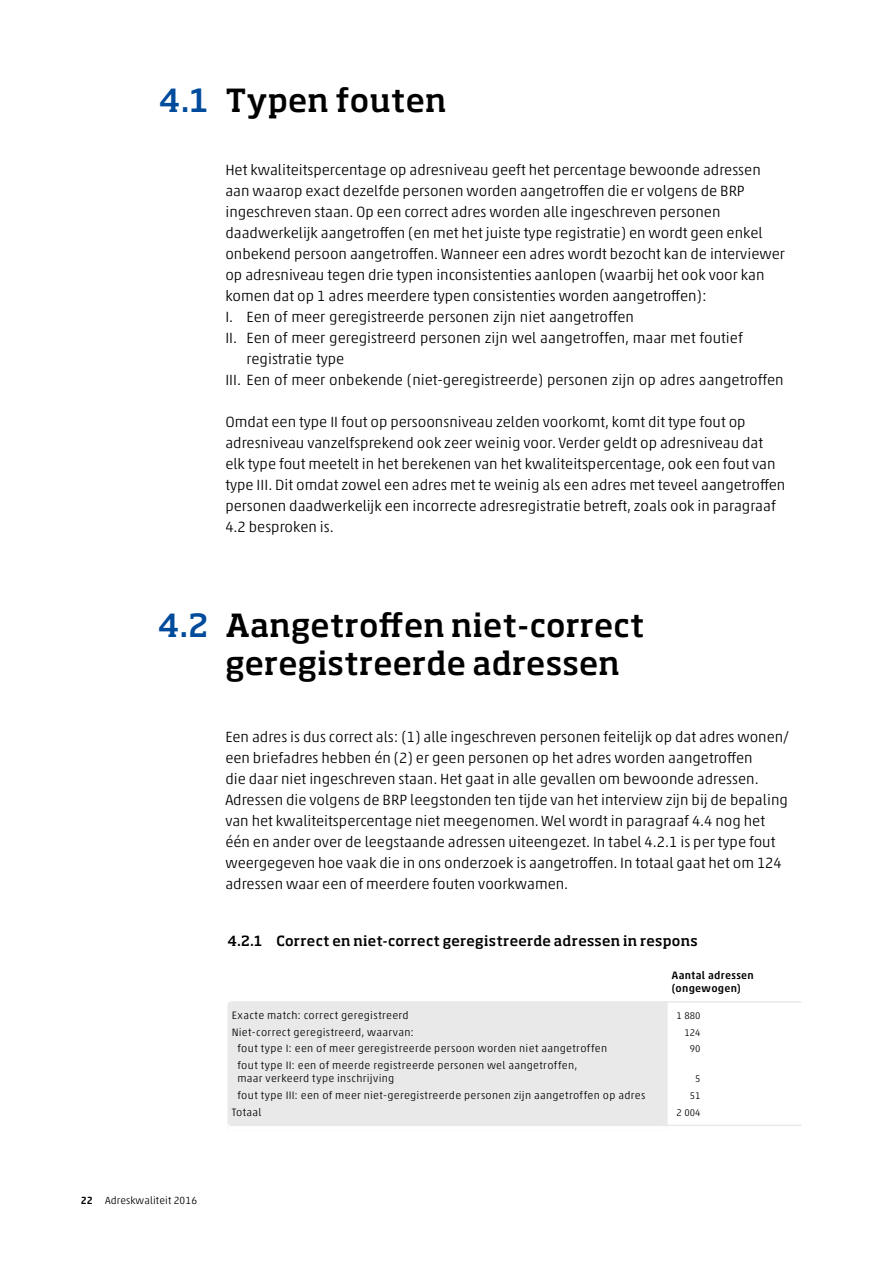
<style>
.page{position:relative;width:893px;height:1263px;background:#fff}
.page>*{position:absolute;margin:0;border:0;box-sizing:border-box;transform-origin:0 0}
.t1{font:500 31.5px/37.5px "Soho Pro";letter-spacing:.005em;color:#000}
.t2{font:300 15px/21px "Akko Pro";color:#000}
.t3{font:500 13.8px "Soho Pro";letter-spacing:.015em;color:#000}
.t4{font:300 10.8px/13px "Akko Pro";letter-spacing:.03em;color:#000}
.t5{font:500 10.8px/13px "Akko Pro";letter-spacing:.03em;color:#000}
.t6{font:300 10.5px "Akko Pro";letter-spacing:.01em;color:#000}
.t7{font:300 9.75px "Akko Pro";letter-spacing:.005em;color:#000}
.s1{color:#004b9c}
.s2{font-weight:500}
</style>
<div class="page">
<div style="left:227px;top:1007px;width:441px;height:119px;background:#e9e9e9"></div>
<div style="left:232px;top:1001px;width:436px;height:6px;background:#e9e9e9"></div>
<svg style="left:227px;top:1001px;width:5px;height:6px"></svg>
<hr style="left:663px;top:1001px;width:138px;height:2px;background:#e9e9e9">
<svg style="left:227px;top:1122px;width:5px;height:4px"></svg>
<hr style="left:663px;top:1125px;width:138px;height:1px;background:#e9e9e9">
<h1 class="t1" style="left:159px;top:80px;width:289px"><span class="s1">4.1</span> Typen fouten</h1>
<p class="t2" style="left:225px;top:159px;width:537px">Het kwaliteitspercentage op adresniveau geeft het percentage bewoonde adressen</p>
<p class="t2" style="left:225px;top:180px;width:521px">aan waarop exact dezelfde personen worden aangetroffen die er volgens de BRP</p>
<p class="t2" style="left:225px;top:201px;width:497px">ingeschreven staan. Op een correct adres worden alle ingeschreven personen</p>
<p class="t2" style="left:225px;top:222px;width:539px">daadwerkelijk aangetroffen (en met het juiste type registratie) en wordt geen enkel</p>
<p class="t2" style="left:225px;top:243px;width:561px">onbekend persoon aangetroffen. Wanneer een adres wordt bezocht kan de interviewer</p>
<p class="t2" style="left:225px;top:264px;width:541px">op adresniveau tegen drie typen inconsistenties aanlopen (waarbij het ook voor kan</p>
<p class="t2" style="left:225px;top:285px;width:483px">komen dat op 1 adres meerdere typen consistenties worden aangetroffen):</p>
<p class="t2" style="left:225px;top:306px;width:410px">I. Een of meer geregistreerde personen zijn niet aangetroffen</p>
<p class="t2" style="left:225px;top:327px;width:519px">II. Een of meer geregistreerd personen zijn wel aangetroffen, maar met foutief</p>
<p class="t2" style="left:247px;top:348px;width:99px">registratie type</p>
<p class="t2" style="left:225px;top:369px;width:560px">III. Een of meer onbekende (niet-geregistreerde) personen zijn op adres aangetroffen</p>
<p class="t2" style="left:225px;top:411px;width:561px">Omdat een type II fout op persoonsniveau zelden voorkomt, komt dit type fout op adresniveau vanzelfsprekend ook zeer weinig voor. Verder geldt op adresniveau dat elk type fout meetelt in het berekenen van het kwaliteitspercentage, ook een fout van type III. Dit omdat zowel een adres met te weinig als een adres met teveel aangetroffen personen daadwerkelijk een incorrecte adresregistratie betreft, zoals ook in paragraaf 4.2 besproken is.</p>
<h1 class="t1" style="left:225px;top:605px;width:421px;text-indent:-68px"><span class="s1">4.2</span> Aangetroffen niet-correct geregistreerde adressen</h1>
<p class="t2" style="left:225px;top:726px;width:565px">Een adres is dus correct als: (1) alle ingeschreven personen feitelijk op dat adres wonen/ een briefadres hebben én (2) er geen personen op het adres worden aangetroffen<br>die daar niet ingeschreven staan. Het gaat in alle gevallen om bewoonde adressen.<br>Adressen die volgens de BRP leegstonden ten tijde van het interview zijn bij de bepaling van het kwaliteitspercentage niet meegenomen. Wel wordt in paragraaf 4.4 nog het één en ander over de leegstaande adressen uiteengezet. In tabel 4.2.1 is per type fout weergegeven hoe vaak die in ons onderzoek is aangetroffen. In totaal gaat het om 124 adressen waar een of meerdere fouten voorkwamen.</p>
<p class="t3" style="left:227px;top:931px;width:472px">4.2.1 Correct en niet-correct geregistreerde adressen in respons</p>
<p class="t5" style="left:672px;top:968px;width:84px">Aantal adressen (ongewogen)</p>
<p class="t4" style="left:232px;top:1009px;width:178px">Exacte match: correct geregistreerd</p>
<p class="t7" style="left:676px;top:1010px;width:26px">1 880</p>
<p class="t4" style="left:232px;top:1025px;width:184px">Niet-correct geregistreerd, waarvan:</p>
<p class="t7" style="left:684px;top:1026px;width:18px">124</p>
<p class="t4" style="left:237px;top:1042px;width:371px">fout type I: een of meer geregistreerde persoon worden niet aangetroffen</p>
<p class="t7" style="left:690px;top:1043px;width:12px">90</p>
<p class="t4" style="left:237px;top:1059px;width:341px">fout type II: een of meerde registreerde personen wel aangetroffen, maar verkeerd type inschrijving</p>
<p class="t7" style="left:695px;top:1073px;width:7px">5</p>
<p class="t6" style="left:81px;top:1194px;width:118px"><span class="s2">22</span> Adreskwaliteit 2016</p>
<p class="t4" style="left:237px;top:1088px;width:409px">fout type III: een of meer niet-geregistreerde personen zijn aangetroffen op adres</p>
<p class="t7" style="left:690px;top:1089px;width:12px">51</p>
<p class="t4" style="left:232px;top:1105px;width:31px">Totaal</p>
<p class="t7" style="left:676px;top:1106px;width:26px">2 004</p>
</div>
